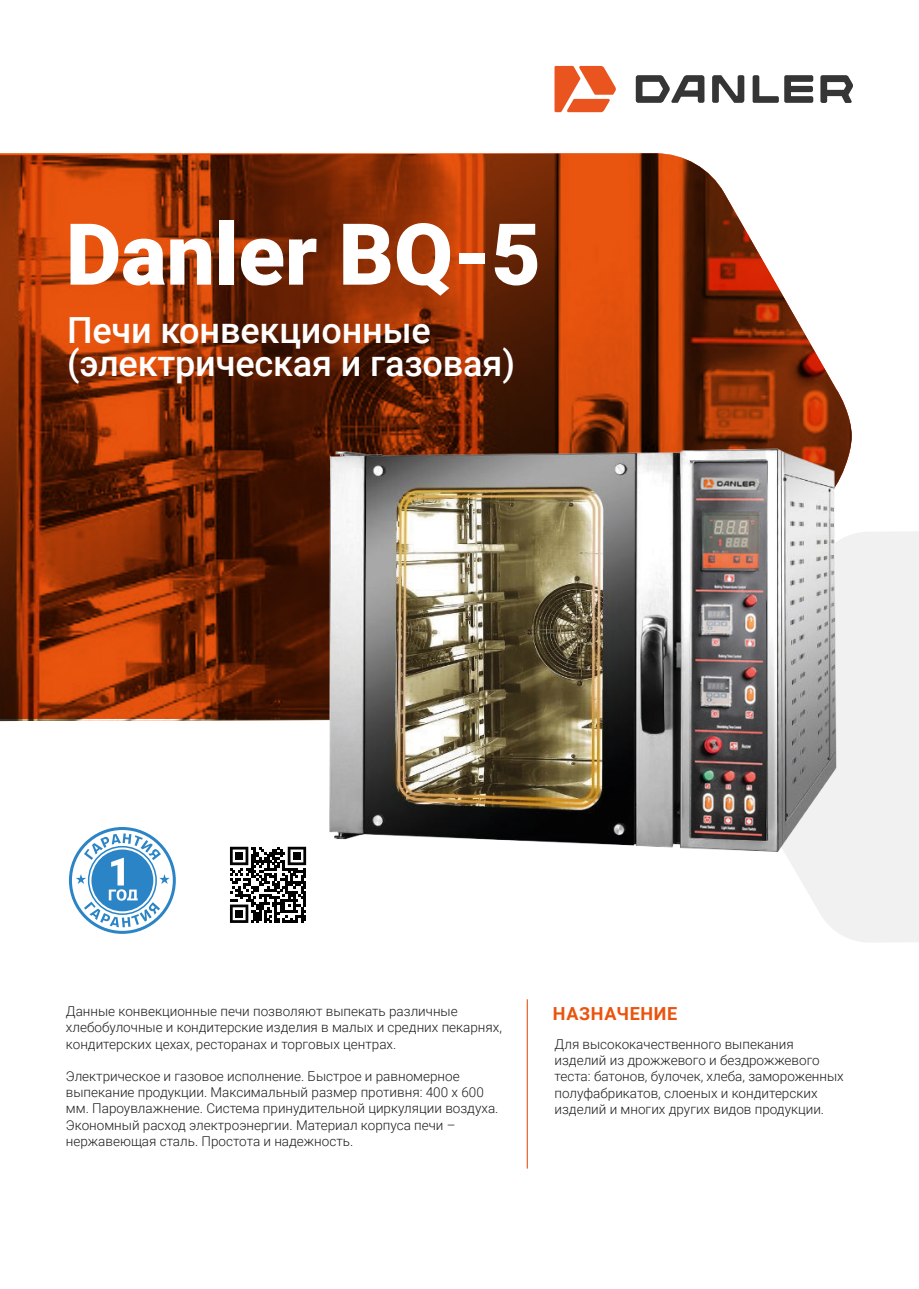
<style>
.page{position:relative;width:919px;height:1289px;background:#fff}
.page>*{position:absolute;margin:0;border:0;box-sizing:border-box;transform-origin:0 0}
.Стиль_абзаца_2{font:900 85.5px "Roboto";color:#fff}
.Стиль_абзаца_3{font:500 36px "Roboto";letter-spacing:-.005em;color:#fff}
.Стиль_абзаца_1{font:700 18px "Roboto";letter-spacing:.035em;color:#e9540e}
.t1{font:300 13.5px/16.2px "Roboto";color:#1d1d1b}
</style>
<div class="page">
<svg style="left:0;top:153px;width:851px;height:566px;background:#8e3a15"></svg>
<svg style="left:752px;top:75px;width:26px;height:28px"></svg>
<svg style="left:712px;top:75px;width:32px;height:28px"></svg>
<svg style="left:635px;top:75px;width:69px;height:28px"></svg>
<svg style="left:784px;top:75px;width:29px;height:28px"></svg>
<svg style="left:820px;top:75px;width:33px;height:28px"></svg>
<svg style="left:554px;top:66px;width:62px;height:46px"></svg>
<svg style="left:68px;top:827px;width:108px;height:107px"></svg>
<hr style="left:526px;top:999px;width:2px;height:169px;background:#ea541e">
<div style="left:797px;top:532px;width:121px;height:410px;background:#f1f1f2"></div>
<img style="left:321px;top:439px;width:537px;height:435px">
<svg style="left:230px;top:846px;width:76px;height:76px"></svg>
<div style="left:235px;top:852px;width:8px;height:7px;background:#020203"></div>
<div style="left:293px;top:852px;width:8px;height:7px;background:#020203"></div>
<div style="left:235px;top:909px;width:8px;height:8px;background:#020203"></div>
<p class="Стиль_абзаца_2" style="left:66px;top:194px;width:476px">Danler BQ-5</p>
<p class="Стиль_абзаца_3" style="left:67px;top:305px;width:365px">Печи конвекционные</p>
<p class="Стиль_абзаца_3" style="left:67px;top:338px;width:449px">(электрическая и газовая)</p>
<p class="t1" style="left:66px;top:1002px;width:437px">Данные конвекционные печи позволяют выпекать различные хлебобулочные и кондитерские изделия в малых и средних пекарнях, кондитерских цехах, ресторанах и торговых центрах.</p>
<p class="t1" style="left:66px;top:1067px;width:434px">Электрическое и газовое исполнение. Быстрое и равномерное выпекание продукции. Максимальный размер противня: 400 х 600 мм. Пароувлажнение. Система принудительной циркуляции воздуха.<br>Экономный расход электроэнергии. Материал корпуса печи – нержавеющая сталь. Простота и надежность.</p>
<p class="Стиль_абзаца_1" style="left:552px;top:1000px;width:126px">НАЗНАЧЕНИЕ</p>
<p class="t1" style="left:554px;top:1035px;width:291px">Для высококачественного выпекания изделий из дрожжевого и бездрожжевого теста: батонов, булочек, хлеба, замороженных полуфабрикатов, слоеных и кондитерских изделий и многих других видов продукции.</p>
</div>
